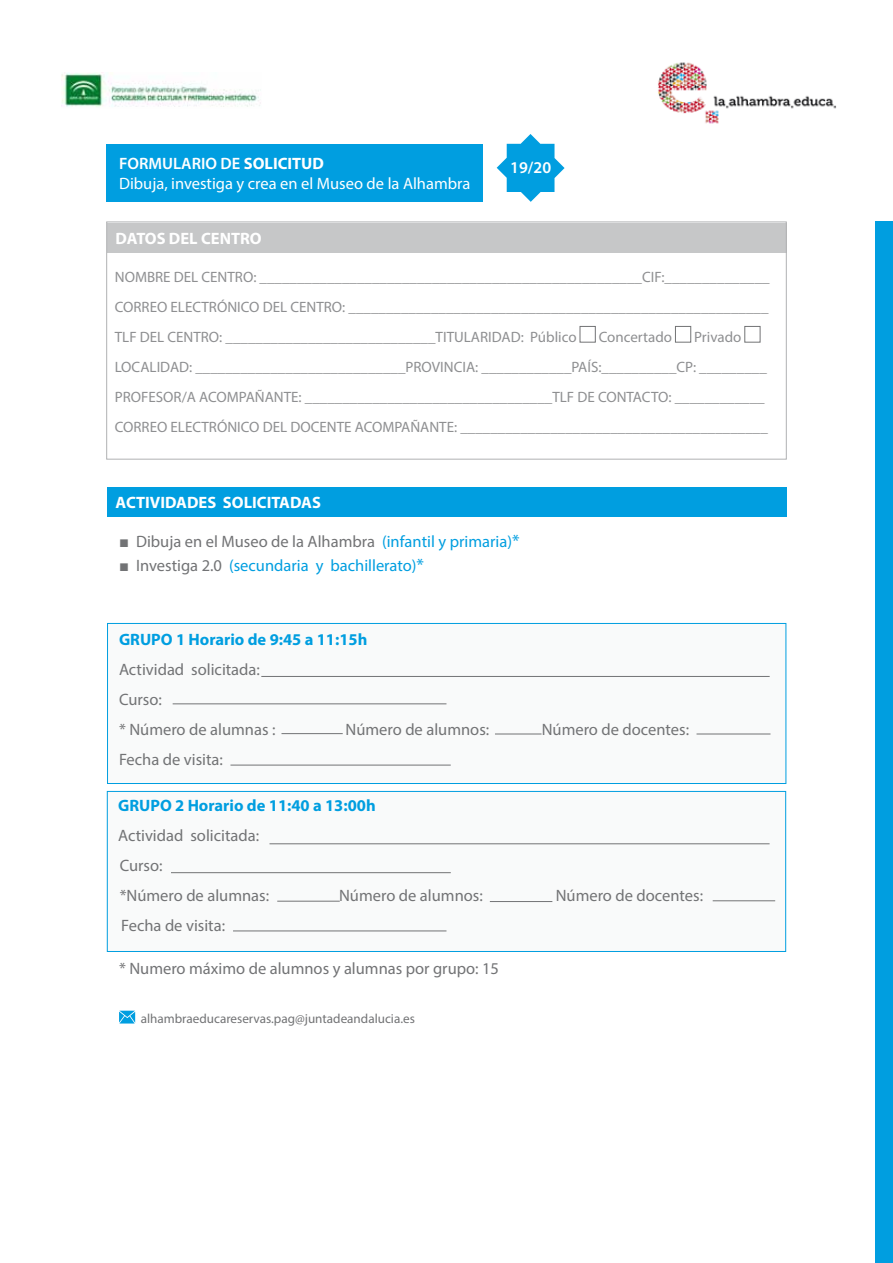
<style>
.page{position:relative;width:893px;height:1263px;background:#fff}
.page>*{position:absolute;margin:0;border:0;box-sizing:border-box;transform-origin:0 0}
.t1{font:16.5px/30px "Myriad Pro";color:#727375}
.t2{font:16.5px/19.5px "Myriad Pro";color:#fff}
.t3{font:700 16.5px "Myriad Pro";color:#009ee0}
.t4{font:16.5px "Myriad Pro";color:#009ee0}
.t5{font:700 16.5px "Myriad Pro";color:#fff}
.t6{font:600 16.5px "Myriad Pro";color:#fff}
.t7{font:15px/30px "Myriad Pro";color:#8e8f91;text-align:justify}
.t8{font:13.2px "Myriad Pro";color:#727375}
.s1{font-weight:600}
.s2{font-weight:700}
.s3{font-family:"Arial"}
.s4{color:#009ee0}
.s5{font-size:18px;color:#009ee0}
.s6{font-family:"Arial";color:#727375}
.s7{color:#727375}
.s8{font-size:18px}
</style>
<div class="page">
<img style="left:62px;top:73px;width:199px;height:34px">
<img style="left:658px;top:62px;width:178px;height:62px">
<div style="left:107px;top:223px;width:680px;height:30px;background:#c6c7c8"></div>
<div style="left:675px;top:326px;width:16px;height:16px;border:1px solid #727375"></div>
<div style="left:745px;top:326px;width:15px;height:16px;border:1px solid #727375"></div>
<div style="left:106px;top:222px;width:681px;height:237px;border:1px solid #b0b1b3"></div>
<div style="left:876px;top:222px;width:17px;height:1041px;background:#009ee0"></div>
<div style="left:106px;top:144px;width:376px;height:58px;background:#009ee0"></div>
<svg style="left:497px;top:134px;width:68px;height:68px"></svg>
<div style="left:107px;top:623px;width:679px;height:161px;background:#f9fafa;border:1px solid #009ee0"></div>
<div style="left:107px;top:487px;width:680px;height:30px;background:#009ee0"></div>
<hr style="left:261px;top:676px;width:509px;height:1px;background:#727375">
<div style="left:107px;top:791px;width:679px;height:161px;background:#f9fafa;border:1px solid #009ee0"></div>
<hr style="left:269px;top:843px;width:501px;height:1px;background:#727375">
<hr style="left:171px;top:872px;width:280px;height:1px;background:#727375">
<hr style="left:173px;top:703px;width:273px;height:1px;background:#727375">
<hr style="left:281px;top:733px;width:62px;height:1px;background:#727375">
<hr style="left:495px;top:734px;width:47px;height:1px;background:#727375">
<hr style="left:696px;top:734px;width:74px;height:1px;background:#727375">
<hr style="left:230px;top:765px;width:221px;height:1px;background:#727375">
<hr style="left:233px;top:930px;width:213px;height:1px;background:#727375">
<hr style="left:277px;top:901px;width:63px;height:1px;background:#727375">
<hr style="left:490px;top:901px;width:62px;height:1px;background:#727375">
<hr style="left:713px;top:900px;width:62px;height:1px;background:#727375">
<svg style="left:119px;top:1011px;width:16px;height:12px"></svg>
<p class="t2" style="left:119px;top:154px;width:353px"><span class="s1">FORMULARIO DE</span> <span class="s2">SOLICITUD<br></span>Dibuja, investiga y crea en el Museo de la Alhambra</p>
<p class="t6" style="left:510px;top:157px;width:42px">19/20</p>
<p class="t5" style="left:116px;top:228px;width:147px">DATOS DEL CENTRO</p>
<p class="t7" style="left:115px;top:262px;width:656px">NOMBRE DEL CENTRO: ___________________________________________________CIF:______________ CORREO ELECTRÓNICO DEL CENTRO: ________________________________________________________ TLF DEL CENTRO: ____________________________TITULARIDAD: Público</p>
<p class="t7" style="left:115px;top:322px;width:655px;text-align:left;text-indent:579px">Privado LOCALIDAD: ____________________________PROVINCIA: ____________PAÍS:__________CP: _________ PROFESOR/A ACOMPAÑANTE: _________________________________TLF DE CONTACTO: ____________ CORREO ELECTRÓNICO DEL DOCENTE ACOMPAÑANTE: _________________________________________</p>
<p class="t7" style="left:599px;top:322px;width:75px">Concertado</p>
<p class="t5" style="left:116px;top:492px;width:207px">ACTIVIDADES SOLICITADAS</p>
<p class="t1" style="left:119px;top:526px;width:402px"><span class="s3">■</span> Dibuja en el Museo de la Alhambra <span class="s4">(infantil y primaria)</span><span class="s5">*</span></p>
<p class="t4" style="left:119px;top:555px;width:306px"><span class="s6">■</span> <span class="s7">Investiga 2.0</span> (secundaria y bachillerato)<span class="s8">*</span></p>
<p class="t3" style="left:119px;top:628px;width:250px">GRUPO 1 Horario de 9:45 a 11:15h</p>
<p class="t1" style="left:119px;top:654px;width:158px">Actividad solicitada:<br>Curso:<br>* Número de alumnas :</p>
<p class="t1" style="left:346px;top:714px;width:145px">Número de alumnos:</p>
<p class="t1" style="left:542px;top:714px;width:149px">Número de docentes:</p>
<p class="t1" style="left:119px;top:744px;width:105px">Fecha de visita:</p>
<p class="t3" style="left:118px;top:795px;width:259px">GRUPO 2 Horario de 11:40 a 13:00h</p>
<p class="t1" style="left:118px;top:820px;width:152px">Actividad solicitada:<br>Curso:<br>*Número de alumnas:</p>
<p class="t1" style="left:339px;top:880px;width:145px">Número de alumnos:</p>
<p class="t1" style="left:556px;top:880px;width:149px">Número de docentes:</p>
<p class="t1" style="left:121px;top:910px;width:105px">Fecha de visita:</p>
<p class="t1" style="left:119px;top:953px;width:382px">* Numero máximo de alumnos y alumnas por grupo: 15</p>
<p class="t8" style="left:141px;top:1010px;width:276px">alhambraeducareservas.pag@juntadeandalucia.es</p>
</div>
